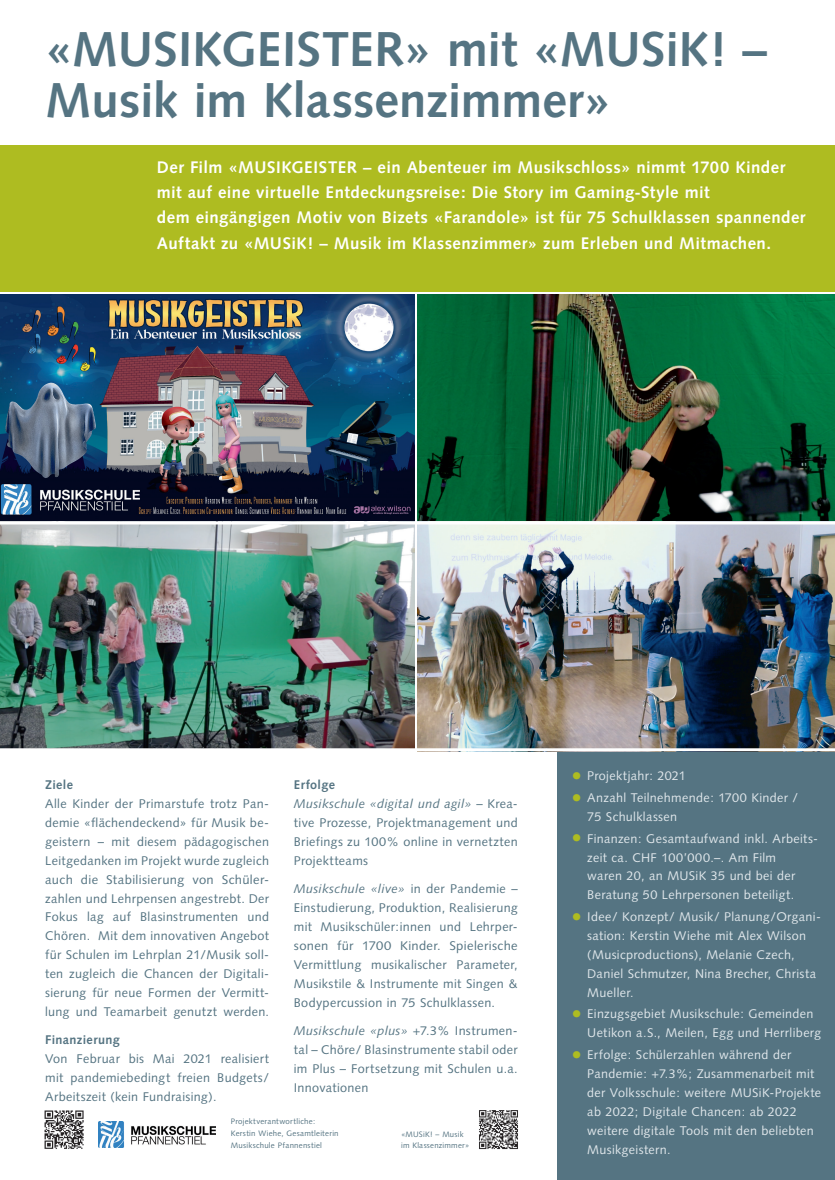
<style>
.page{position:relative;width:835px;height:1180px;background:#fff}
.page>*{position:absolute;margin:0;border:0;box-sizing:border-box;transform-origin:0 0}
.t1{font:700 49px/50.8px "Syntax";color:#557482}
.t2{font:700 16.8px/25.2px "Syntax";letter-spacing:.025em;color:#fff}
.t3{font:12.6px/18.9px "Syntax";letter-spacing:.025em;color:#557482;text-align:justify}
.t4{font:12.6px/18.9px "Syntax";letter-spacing:.025em;color:#dfe6ea}
.t5{font:700 12.6px "Syntax";letter-spacing:.025em;color:#557482}
.t6{font:7.87px/11.8px "Syntax";letter-spacing:.03em;color:#557482}
.s1{font-weight:700}
.s2{font-style:italic}
.s3{font-size:21px;color:#aebc21}
</style>
<div class="page">
<div style="left:0;top:145px;width:834px;height:147px;background:#aebc21"></div>
<div style="left:557px;top:749px;width:277px;height:431px;background:#557482"></div>
<img style="left:44px;top:1110px;width:40px;height:39px">
<img style="left:0;top:295px;width:414px;height:226px">
<img style="left:417px;top:295px;width:417px;height:226px">
<img style="left:0;top:524px;width:414px;height:224px">
<img style="left:417px;top:524px;width:417px;height:224px">
<img style="left:479px;top:1110px;width:39px;height:39px">
<hr style="left:0;top:748px;width:834px;height:3px;background:#fff">
<img style="left:98px;top:1121px;width:118px;height:27px">
<h1 class="t1" style="left:45px;top:24px;width:723px">«MUSIKGEISTER» mit «MUSiK! –<br>Musik im Klassenzimmer»</h1>
<p class="t2" style="left:157px;top:155px;width:650px">Der Film «MUSIKGEISTER – ein Abenteuer im Musikschloss» nimmt 1700 Kinder mit auf eine virtuelle Entdeckungsreise: Die Story im Gaming-Style mit<br>dem eingängigen Motiv von Bizets «Farandole» ist für 75 Schulklassen spannender Auftakt zu «MUSiK! – Musik im Klassenzimmer» zum Erleben und Mitmachen.</p>
<p class="t3" style="left:294px;top:775px;width:225px;text-align:left"><span class="s1">Erfolge<br></span><span class="s2">Musikschule «digital und agil»</span> – Krea&shy;tive Prozesse, Projektmanagement und<br>Briefings zu 100% online in vernetzten<br>Projektteams</p>
<p class="t3" style="left:294px;top:879px;width:225px"><span class="s2">Musikschule «live»</span> in der Pandemie – Einstudierung, Produktion, Realisierung mit Musikschüler:innen und Lehrper&shy;sonen für 1700 Kinder. Spielerische Vermittlung musikalischer Parameter, Musikstile &amp; Instrumente mit Singen &amp; Bodypercussion in 75 Schulklassen.</p>
<p class="t3" style="left:294px;top:1021px;width:225px"><span class="s2">Musikschule «plus»</span> +7.3% Instrumen&shy;tal – Chöre/ Blasinstrumente stabil oder im Plus – Fortsetzung mit Schulen u.a.<br>Innovationen</p>
<p class="t6" style="left:401px;top:1128px;width:70px">«MUSiK! – Musik im Klassenzimmer»</p>
<p class="t5" style="left:45px;top:777px;width:29px">Ziele</p>
<p class="t3" style="left:45px;top:794px;width:225px">Alle Kinder der Primarstufe trotz Pan&shy;demie «flächendeckend» für Musik be&shy;geistern – mit diesem pädagogischen Leitgedanken im Projekt wurde zugleich auch die Stabilisierung von Schüler&shy;zahlen und Lehrpensen angestrebt. Der Fokus lag auf Blasinstrumenten und Chören. Mit dem innovativen Angebot für Schulen im Lehrplan 21/Musik soll&shy;ten zugleich die Chancen der Digitali&shy;sierung für neue Formen der Vermitt&shy;lung und Teamarbeit genutzt werden.</p>
<p class="t5" style="left:45px;top:1032px;width:76px">Finanzierung</p>
<p class="t3" style="left:45px;top:1049px;width:225px">Von Februar bis Mai 2021 realisiert mit pandemiebedingt freien Budgets/ Arbeitszeit (kein Fundraising).</p>
<p class="t6" style="left:231px;top:1115px;width:109px">Projektverantwortliche:<br>Kerstin Wiehe, Gesamtleiterin<br>Musikschule Pfannenstiel</p>
<p class="t4" style="left:571px;top:766px;width:116px"><span class="s3">•</span> Projektjahr: 2021</p>
<p class="t4" style="left:587px;top:788px;width:212px;text-indent:-16px"><span class="s3">•</span> Anzahl Teilnehmende: 1700 Kinder /<br>75 Schulklassen</p>
<p class="t4" style="left:587px;top:829px;width:232px;text-indent:-16px"><span class="s3">•</span> Finanzen: Gesamtaufwand inkl. Arbeits&shy;zeit ca. CHF 100’000.–. Am Film<br>waren 20, an MUSiK 35 und bei der Beratung 50 Lehrpersonen beteiligt.</p>
<p class="t4" style="left:587px;top:907px;width:235px;text-indent:-16px"><span class="s3">•</span> Idee/ Konzept/ Musik/ Planung/Organi&shy;sation: Kerstin Wiehe mit Alex Wilson (Musicproductions), Melanie Czech, Daniel Schmutzer, Nina Brecher, Christa Mueller.</p>
<p class="t4" style="left:587px;top:1004px;width:235px;text-indent:-16px"><span class="s3">•</span> Einzugsgebiet Musikschule: Gemeinden<br>Uetikon a.S., Meilen, Egg und Herrliberg</p>
<p class="t4" style="left:587px;top:1045px;width:235px;text-indent:-16px"><span class="s3">•</span> Erfolge: Schülerzahlen während der Pandemie: +7.3%; Zusammenarbeit mit der Volksschule: weitere MUSiK-Projekte ab 2022; Digitale Chancen: ab 2022 weitere digitale Tools mit den beliebten Musikgeistern.</p>
</div>
